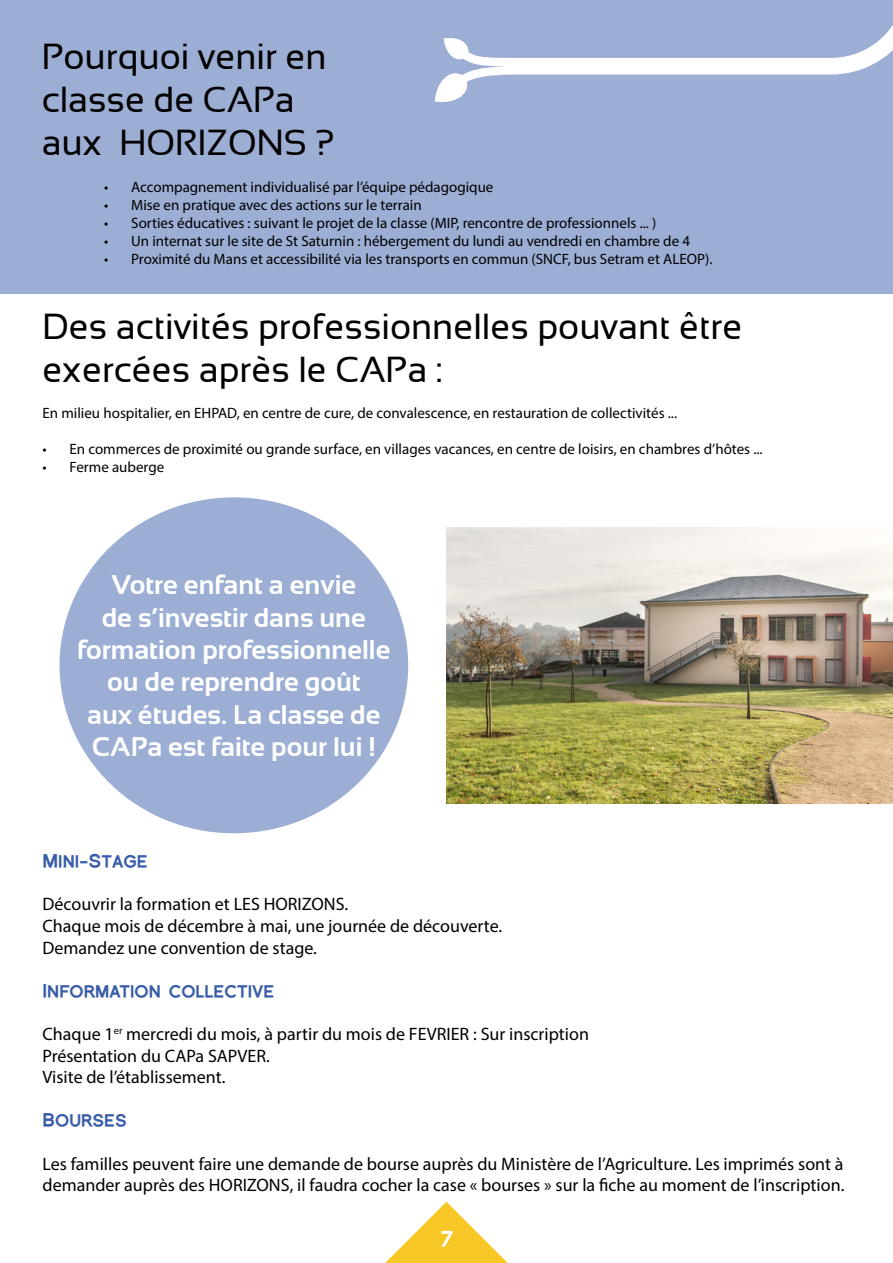
<style>
.page{position:relative;width:893px;height:1263px;background:#fff}
.page>*{position:absolute;margin:0;border:0;box-sizing:border-box;transform-origin:0 0}
.t1{font:36px/43.2px "Sansation";color:#000}
.t2{font:700 27px/32.4px "Sansation";color:#fff;text-align:center}
.t3{font:21px "Florencesans SC Black";color:#fff}
.t4{font:18px/21.6px "Myriad Pro";color:#000}
.t5{font:18px "Florencesans SC Black";color:#395da8}
.t6{font:15px "Myriad Pro";color:#000}
</style>
<div class="page">
<div style="left:0;top:0;width:893px;height:293px;background:#9caed3"></div>
<svg style="left:385px;top:1202px;width:123px;height:61px"></svg>
<div style="left:60px;top:497px;width:348px;height:336px;background:#9caed3;border-radius:50%"></div>
<svg style="left:435px;top:25px;width:458px;height:77px"></svg>
<img style="left:446px;top:527px;width:447px;height:276px">
<h1 class="t1" style="left:42px;top:35px;width:295px">Pourquoi venir en classe de CAPa aux HORIZONS ?</h1>
<p class="t6" style="left:104px;top:178px;width:391px">• Accompagnement individualisé par l’équipe pédagogique</p>
<p class="t6" style="left:104px;top:196px;width:319px">• Mise en pratique avec des actions sur le terrain</p>
<p class="t6" style="left:104px;top:214px;width:554px">• Sorties éducatives : suivant le projet de la classe (MIP, rencontre de professionnels ... )</p>
<p class="t6" style="left:104px;top:232px;width:587px">• Un internat sur le site de St Saturnin : hébergement du lundi au vendredi en chambre de 4</p>
<p class="t6" style="left:104px;top:250px;width:610px">• Proximité du Mans et accessibilité via les transports en commun (SNCF, bus Setram et ALEOP).</p>
<h1 class="t1" style="left:43px;top:305px;width:701px">Des activités professionnelles pouvant être exercées après le CAPa :</h1>
<p class="t6" style="left:43px;top:404px;width:636px">En milieu hospitalier, en EHPAD, en centre de cure, de convalescence, en restauration de collectivités ...</p>
<p class="t6" style="left:43px;top:440px;width:722px">• En commerces de proximité ou grande surface, en villages vacances, en centre de loisirs, en chambres d’hôtes ...</p>
<p class="t6" style="left:43px;top:458px;width:123px">• Ferme auberge</p>
<h2 class="t2" style="left:77px;top:569px;width:315px">Votre enfant a envie<br>de s’investir dans une formation professionnelle ou de reprendre goût<br>aux études. La classe de<br>CAPa est faite pour lui !</h2>
<p class="t5" style="left:43px;top:851px;width:107px">Mini-Stage</p>
<p class="t4" style="left:43px;top:893px;width:461px">Découvrir la formation et LES HORIZONS.<br>Chaque mois de décembre à mai, une journée de découverte.<br>Demandez une convention de stage.</p>
<p class="t5" style="left:43px;top:980px;width:233px">Information collective</p>
<p class="t4" style="left:43px;top:1023px;width:548px">Chaque 1<sup>er</sup> mercredi du mois, à partir du mois de FEVRIER : Sur inscription<br>Présentation du CAPa SAPVER.<br>Visite de l’établissement.</p>
<p class="t5" style="left:43px;top:1110px;width:86px">Bourses</p>
<p class="t4" style="left:43px;top:1152px;width:803px">Les familles peuvent faire une demande de bourse auprès du Ministère de l’Agriculture. Les imprimés sont à demander auprès des HORIZONS, il faudra cocher la case « bourses » sur la fiche au moment de l’inscription.</p>
<h3 class="t3" style="left:439px;top:1227px;width:17px">7</h3>
</div>
